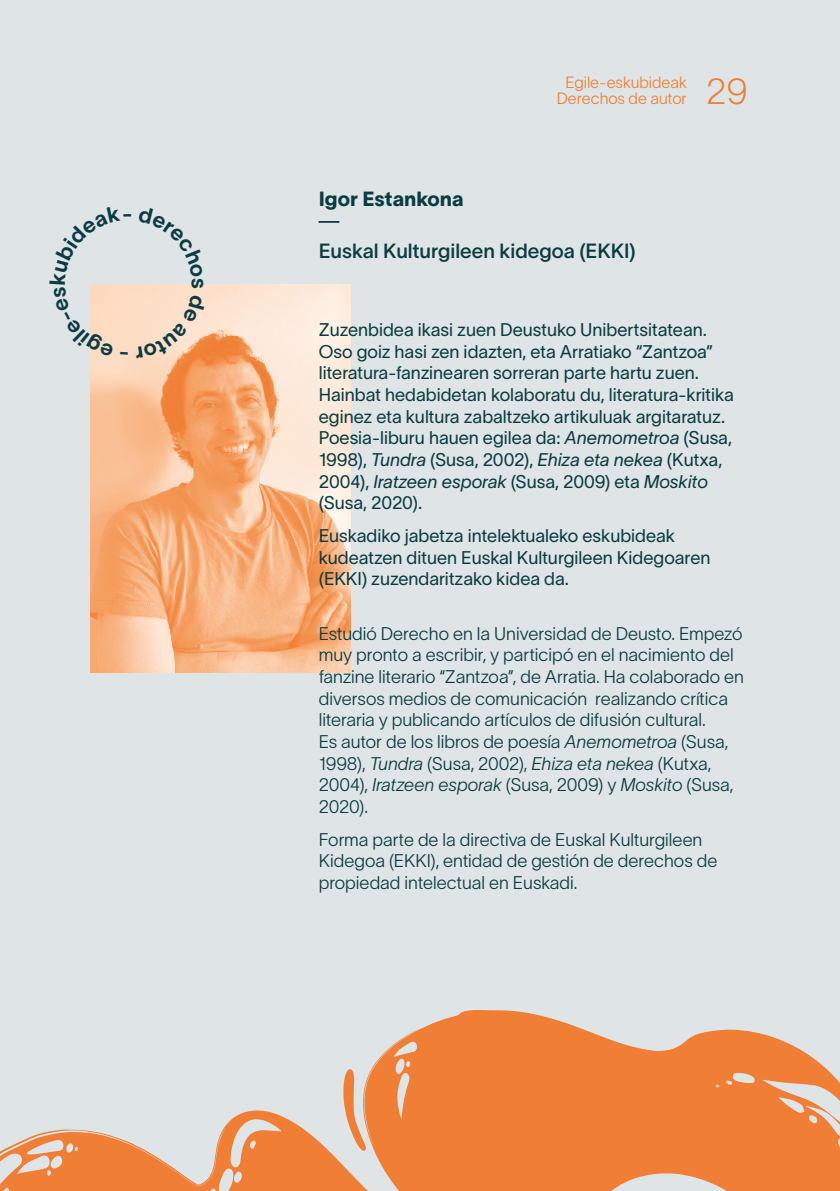
<style>
.page{position:relative;width:840px;height:1191px;background:#fff}
.page>*{position:absolute;margin:0;border:0;box-sizing:border-box;transform-origin:0 0}
.t1{font:36px "TWK Lausanne Pan 150";color:#f07e34}
.t2{font:29.6px "TWK Lausanne Pan";color:#0b3c41}
.t3{font:20.2px "TWK Lausanne Pan 500";color:#0b3c41}
.t4{font:20.2px "TWK Lausanne Pan 850";color:#0b3c41}
.t5{font:18px/21.6px "TWK Lausanne Pan 200";color:#0b3c41}
.t6{font:18px/21.6px "TWK Lausanne Pan 300";color:#0b3c41}
.t7{font:16px/16px "TWK Lausanne Pan 200";color:#f07e34;text-align:center}
.s1{font-style:italic}
</style>
<div class="page">
<div style="left:0;top:0;width:839px;height:1191px;background:#dfe5e6"></div>
<svg style="left:0;top:1010px;width:839px;height:181px;fill:#f07e34"></svg>
<img style="left:91px;top:284px;width:259px;height:388px">
<svg style="left:90px;top:284px;width:116px;height:74px;background:#fcdac1"></svg>
<p class="t7" style="left:556px;top:73px;width:131px">Egile-eskubideak<br>Derechos de autor</p>
<h1 class="t1" style="left:705px;top:66px;width:43px">29</h1>
<p class="t4" style="left:318px;top:184px;width:146px">Igor Estankona</p>
<h2 class="t2" style="left:318px;top:189px;width:22px">_</h2>
<p class="t3" style="left:318px;top:237px;width:318px">Euskal Kulturgileen kidegoa (EKKI)</p>
<p class="t6" style="left:318px;top:318px;width:416px">Zuzenbidea ikasi zuen Deustuko Unibertsitatean.<br>Oso goiz hasi zen idazten, eta Arratiako “Zantzoa” literatura-fanzinearen sorreran parte hartu zuen.<br>Hainbat hedabidetan kolaboratu du, literatura-kritika eginez eta kultura zabaltzeko artikuluak argitaratuz.<br>Poesia-liburu hauen egilea da: <span class="s1">Anemometroa</span> (Susa, 1998), <span class="s1">Tundra</span> (Susa, 2002), <span class="s1">Ehiza eta nekea</span> (Kutxa, 2004), <span class="s1">Iratzeen esporak</span> (Susa, 2009) eta <span class="s1">Moskito </span>(Susa, 2020).</p>
<p class="t6" style="left:318px;top:523px;width:393px">Euskadiko jabetza intelektualeko eskubideak kudeatzen dituen Euskal Kulturgileen Kidegoaren (EKKI) zuzendaritzako kidea da.</p>
<p class="t5" style="left:318px;top:621px;width:426px">Estudió Derecho en la Universidad de Deusto. Empezó muy pronto a escribir, y participó en el nacimiento del fanzine literario “Zantzoa”, de Arratia. Ha colaborado en diversos medios de comunicación realizando crítica literaria y publicando artículos de difusión cultural.<br>Es autor de los libros de poesía <span class="s1">Anemometroa</span> (Susa, 1998), <span class="s1">Tundra</span> (Susa, 2002), <span class="s1">Ehiza eta nekea</span> (Kutxa, 2004), <span class="s1">Iratzeen esporak</span> (Susa, 2009) y <span class="s1">Moskito</span> (Susa, 2020).</p>
<p class="t5" style="left:318px;top:827px;width:400px">Forma parte de la directiva de Euskal Kulturgileen<br>Kidegoa (EKKI), entidad de gestión de derechos de propiedad intelectual en Euskadi.</p>
</div>
